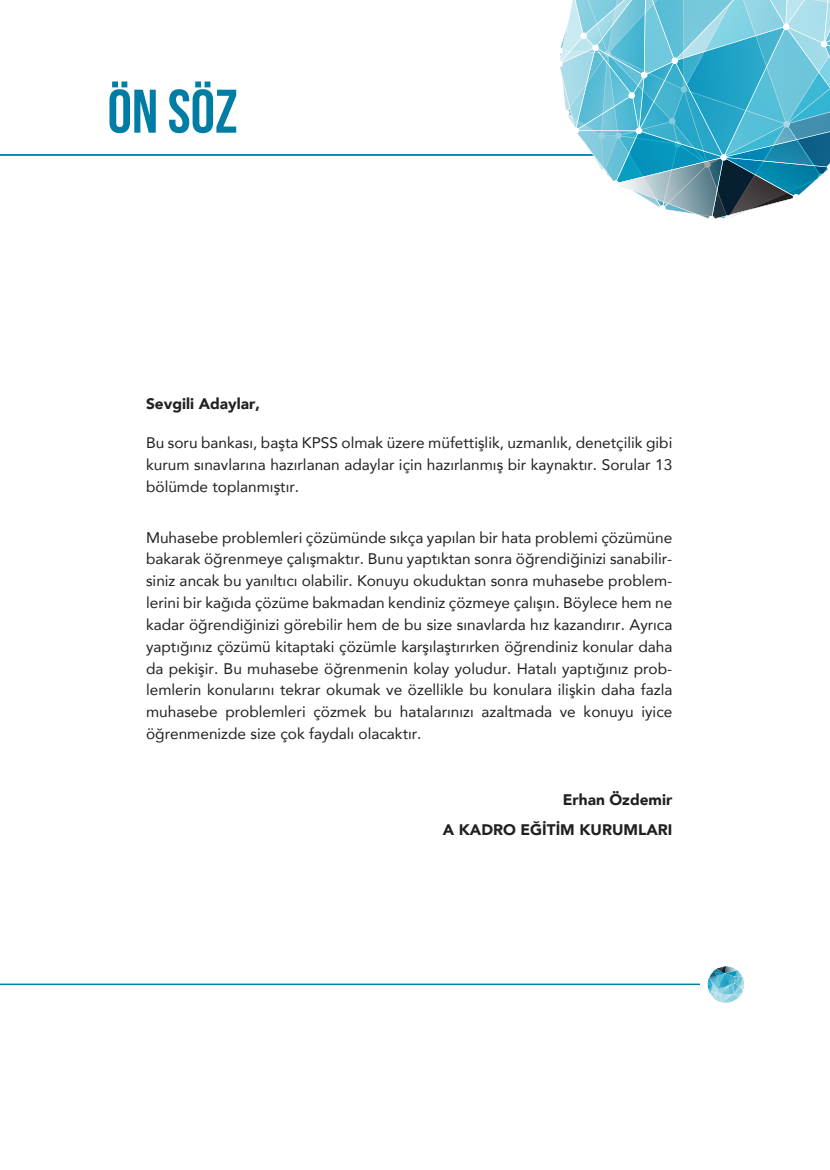
<style>
.page{position:relative;width:830px;height:1170px;background:#fff}
.page>*{position:absolute;margin:0;border:0;box-sizing:border-box;transform-origin:0 0}
.t1{font:61.35px "Bebas Neue";color:#007da4}
.t2{font:15.3px/21.9px "Avenir";color:#231f20;text-align:justify}
.t3{font:900 15.3px/30.6px "Avenir";color:#231f20;text-align:right}
</style>
<div class="page">
<hr style="left:0;top:154px;width:673px;height:2px;background:#007da4">
<hr style="left:0;top:983px;width:699px;height:1px;background:#007da4">
<svg style="left:707px;top:966px;width:37px;height:36px"></svg>
<svg style="left:555px;top:0;width:274px;height:219px"></svg>
<div style="left:556px;top:47px;width:6px;height:7px;background:#fff;border-radius:50%"></div>
<div style="left:562px;top:110px;width:7px;height:6px;background:#fff;border-radius:50%"></div>
<div style="left:598px;top:132px;width:6px;height:7px;background:#9dd3e1;border-radius:50%"></div>
<svg style="left:614px;top:132px;width:7px;height:7px"></svg>
<div style="left:600px;top:169px;width:7px;height:7px;background:#fff;border-radius:50%"></div>
<div style="left:658px;top:205px;width:7px;height:7px;background:#fff;border-radius:50%"></div>
<svg style="left:674px;top:141px;width:6px;height:7px"></svg>
<div style="left:668px;top:118px;width:7px;height:6px;background:#85cadc;border-radius:50%"></div>
<svg style="left:680px;top:86px;width:7px;height:7px"></svg>
<h1 class="t1" style="left:107px;top:78px;width:132px">ÖN SÖZ</h1>
<p class="t3" style="left:146px;top:387px;width:115px">Sevgili Adaylar,</p>
<p class="t2" style="left:146px;top:431px;width:527px">Bu soru bankası, başta KPSS olmak üzere müfettişlik, uzmanlık, denetçilik gibi kurum sınavlarına hazırlanan adaylar için hazırlanmış bir kaynaktır. Sorular 13 bölümde toplanmıştır.</p>
<p class="t2" style="left:146px;top:526px;width:527px">Muhasebe problemleri çözümünde sıkça yapılan bir hata problemi çözümüne bakarak öğrenmeye çalışmaktır. Bunu yaptıktan sonra öğrendiğinizi sanabilir&shy;siniz ancak bu yanıltıcı olabilir. Konuyu okuduktan sonra muhasebe problem&shy;lerini bir kağıda çözüme bakmadan kendiniz çözmeye çalışın. Böylece hem ne kadar öğrendiğinizi görebilir hem de bu size sınavlarda hız kazandırır. Ayrıca yaptığınız çözümü kitaptaki çözümle karşılaştırırken öğrendiniz konular daha da pekişir. Bu muhasebe öğrenmenin kolay yoludur. Hatalı yaptığınız prob&shy;lemlerin konularını tekrar okumak ve özellikle bu konulara ilişkin daha fazla muhasebe problemleri çözmek bu hatalarınızı azaltmada ve konuyu iyice öğrenmenizde size çok faydalı olacaktır.</p>
<p class="t3" style="left:442px;top:783px;width:231px">Erhan Özdemir<br>A KADRO EĞİTİM KURUMLARI</p>
</div>
